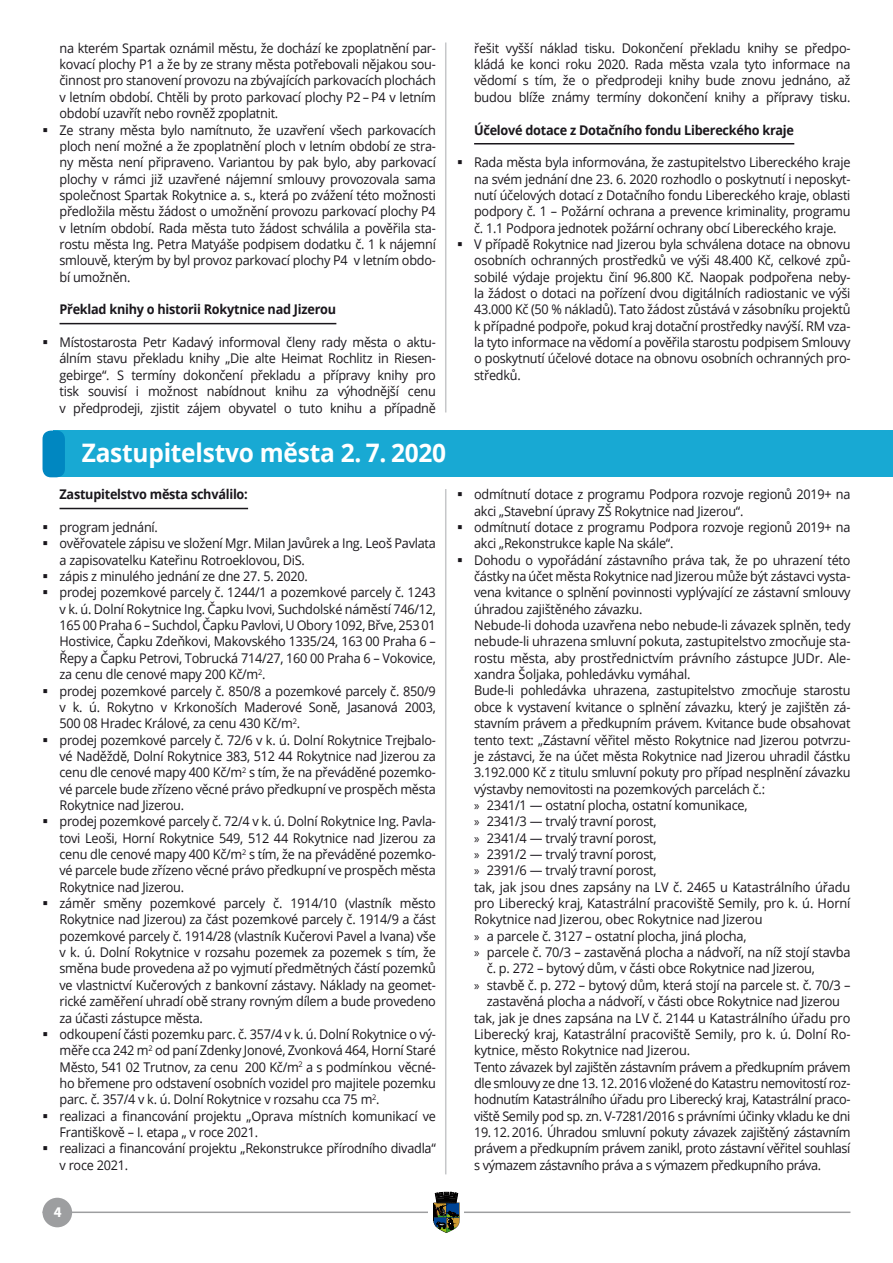
<style>
.page{position:relative;width:893px;height:1263px;background:#fff}
.page>*{position:absolute;margin:0;border:0;box-sizing:border-box;transform-origin:0 0}
.Nadpis_H1{font:700 25.5px "Open Sans";letter-spacing:-.01em;color:#fff;scale:.96 1}
.t1{font:700 15px "Source Sans Pro";color:#fff}
.AAA_Odsazený{font:13.35px/16.4px "Open Sans";letter-spacing:-.02em;color:#1a171c;text-align:justify;scale:.95 1}
.AAA_Odsazený-2{font:13.35px/16.4px "Open Sans";letter-spacing:-.02em;color:#1a171c;text-align:justify;scale:.96 1}
.Nadpis_H8{font:700 13.35px "Open Sans";letter-spacing:-.02em;color:#1a171c;scale:.95 1}
.s1{font-family:"Myriad Pro"}
</style>
<div class="page">
<hr style="left:43px;top:1211px;width:807px;height:2px;background:#9d9ea0">
<div style="left:429px;top:1192px;width:35px;height:42px;background:#fff"></div>
<svg style="left:433px;top:1192px;width:27px;height:41px"></svg>
<div style="left:43px;top:1198px;width:29px;height:29px;background:#9d9ea0;border-radius:50%"></div>
<div style="left:54px;top:431px;width:839px;height:46px;background:#18a9d3"></div>
<div style="left:43px;top:431px;width:22px;height:46px;background:#0087c1;border-radius:9px"></div>
<hr style="left:60px;top:508px;width:188px;height:1px;background:#1a171c">
<hr style="left:60px;top:323px;width:276px;height:1px;background:#1a171c">
<hr style="left:474px;top:143px;width:320px;height:1px;background:#1a171c">
<hr style="left:445px;top:43px;width:1px;height:369px;background:#c6c7c9">
<hr style="left:445px;top:489px;width:1px;height:685px;background:#c6c7c9">
<p class="AAA_Odsazený" style="left:60px;top:39px;width:398px">na kterém Spartak oznámil městu, že dochází ke zpoplatnění par&shy;kovací plochy P1 a že by ze strany města potřebovali nějakou sou&shy;činnost pro stanovení provozu na zbývajících parkovacích plochách v letním období. Chtěli by proto parkovací plochy P2 – P4 v letním období uzavřít nebo rovněž zpoplatnit.</p>
<p class="AAA_Odsazený" style="left:60px;top:121px;width:398px">Ze strany města bylo namítnuto, že uzavření všech parkovacích ploch není možné a že zpoplatnění ploch v letním období ze stra&shy;ny města není připraveno. Variantou by pak bylo, aby parkovací plochy v rámci již uzavřené nájemní smlouvy provozovala sama společnost Spartak Rokytnice a. s., která po zvážení této možnosti předložila městu žádost o umožnění provozu parkovací plochy P4 v letním období. Rada města tuto žádost schválila a pověřila sta&shy;rostu města Ing. Petra Matyáše podpisem dodatku č. 1 k nájemní smlouvě, kterým by byl provoz parkovací plochy P4 v letním obdo&shy;bí umožněn.</p>
<p class="Nadpis_H8" style="left:60px;top:300px;width:293px">Překlad knihy o historii Rokytnice nad Jizerou</p>
<p class="AAA_Odsazený" style="left:60px;top:334px;width:398px">Místostarosta Petr Kadavý informoval členy rady města o aktu&shy;álním stavu překladu knihy „Die alte Heimat Rochlitz in Riesen&shy;gebirge“. S termíny dokončení překladu a přípravy knihy pro tisk souvisí i možnost nabídnout knihu za výhodnější cenu v předprodeji, zjistit zájem obyvatel o tuto knihu a případně</p>
<p class="Nadpis_H1" style="left:82px;top:435px;width:381px">Zastupitelstvo města 2. 7. 2020</p>
<p class="Nadpis_H8" style="left:60px;top:485px;width:200px">Zastupitelstvo města schválilo:</p>
<p class="AAA_Odsazený" style="left:60px;top:519px;width:105px">program jednání.</p>
<p class="AAA_Odsazený" style="left:60px;top:535px;width:398px">ověřovatele zápisu ve složení Mgr. Milan Javůrek a Ing. Leoš Pavlata a zapisovatelku Kateřinu Rotroeklovou, DiS.</p>
<p class="AAA_Odsazený" style="left:60px;top:568px;width:263px">zápis z minulého jednání ze dne 27. 5. 2020.</p>
<p class="AAA_Odsazený" style="left:60px;top:584px;width:398px">prodej pozemkové parcely č. 1244/1 a pozemkové parcely č. 1243 v k. ú. Dolní Rokytnice Ing. Čapku Ivovi, Suchdolské náměstí 746/12, 165 00 Praha 6 – Suchdol, Čapku Pavlovi, U Obory 1092, Břve, 253 01<br>Hostivice, Čapku Zdeňkovi, Makovského 1335/24, 163 00 Praha 6 – Řepy a Čapku Petrovi, Tobrucká 714/27, 160 00 Praha 6 – Vokovice, za cenu dle cenové mapy 200 Kč/m<sup>2</sup>.</p>
<p class="AAA_Odsazený" style="left:60px;top:682px;width:398px">prodej pozemkové parcely č. 850/8 a pozemkové parcely č. 850/9 v k. ú. Rokytno v Krkonoších Maderové Soně, Jasanová 2003, 500 08 Hradec Králové, za cenu 430 Kč/m<sup>2</sup>.</p>
<p class="AAA_Odsazený" style="left:60px;top:731px;width:398px">prodej pozemkové parcely č. 72/6 v k. ú. Dolní Rokytnice Trejbalo&shy;vé Naděždě, Dolní Rokytnice 383, 512 44 Rokytnice nad Jizerou za cenu dle cenové mapy 400 Kč/m<sup>2</sup> s tím, že na převáděné pozemko&shy;vé parcele bude zřízeno věcné právo předkupní ve prospěch města Rokytnice nad Jizerou.</p>
<p class="AAA_Odsazený" style="left:60px;top:813px;width:398px">prodej pozemkové parcely č. 72/4 v k. ú. Dolní Rokytnice Ing. Pavla&shy;tovi Leoši, Horní Rokytnice 549, 512 44 Rokytnice nad Jizerou za cenu dle cenové mapy 400 Kč/m<sup>2</sup> s tím, že na převáděné pozemko&shy;vé parcele bude zřízeno věcné právo předkupní ve prospěch města Rokytnice nad Jizerou.</p>
<p class="AAA_Odsazený" style="left:60px;top:895px;width:398px">záměr směny pozemkové parcely č. 1914/10 (vlastník město Rokytnice nad Jizerou) za část pozemkové parcely č. 1914/9 a část pozemkové parcely č. 1914/28 (vlastník Kučerovi Pavel a Ivana) vše v k. ú. Dolní Rokytnice v rozsahu pozemek za pozemek s tím, že směna bude provedena až po vyjmutí předmětných částí pozemků ve vlastnictví Kučerových z bankovní zástavy. Náklady na geomet&shy;rické zaměření uhradí obě strany rovným dílem a bude provedeno za účasti zástupce města.</p>
<p class="AAA_Odsazený" style="left:60px;top:1025px;width:398px">odkoupení části pozemku parc. č. 357/4 v k. ú. Dolní Rokytnice o vý&shy;měře cca 242 m<sup>2</sup> od paní Zdenky Jonové, Zvonková 464, Horní Staré Město, 541 02 Trutnov, za cenu 200 Kč/m<sup>2</sup> a s podmínkou věcné&shy;ho břemene pro odstavení osobních vozidel pro majitele pozemku parc. č. 357/4 v k. ú. Dolní Rokytnice v rozsahu cca 75 m<sup>2</sup>.</p>
<p class="AAA_Odsazený" style="left:60px;top:1107px;width:398px">realizaci a financování projektu „Oprava místních komunikací ve<br>Františkově – I. etapa „ v roce 2021.</p>
<p class="AAA_Odsazený" style="left:60px;top:1140px;width:398px">realizaci a financování projektu „Rekonstrukce přírodního divadla“ v roce 2021.</p>
<p class="t1" style="left:54px;top:1201px;width:9px">4</p>
<p class="AAA_Odsazený" style="left:474px;top:39px;width:398px">řešit vyšší náklad tisku. Dokončení překladu knihy se předpo&shy;kládá ke konci roku 2020. Rada města vzala tyto informace na vědomí s tím, že o předprodeji knihy bude znovu jednáno, až budou blíže známy termíny dokončení knihy a přípravy tisku.</p>
<p class="Nadpis_H8" style="left:474px;top:120px;width:338px">Účelové dotace z Dotačního fondu Libereckého kraje</p>
<p class="AAA_Odsazený" style="left:474px;top:154px;width:398px">Rada města byla informována, že zastupitelstvo Libereckého kraje na svém jednání dne 23. 6. 2020 rozhodlo o poskytnutí i neposkyt&shy;nutí účelových dotací z Dotačního fondu Libereckého kraje, oblasti podpory č. 1 – Požární ochrana a prevence kriminality, programu č. 1.1 Podpora jednotek požární ochrany obcí Libereckého kraje.</p>
<p class="AAA_Odsazený" style="left:474px;top:236px;width:398px">V případě Rokytnice nad Jizerou byla schválena dotace na obnovu osobních ochranných prostředků ve výši 48.400 Kč, celkové způ&shy;sobilé výdaje projektu činí 96.800 Kč. Naopak podpořena neby&shy;la žádost o dotaci na pořízení dvou digitálních radiostanic ve výši 43.000 Kč (50 % nákladů). Tato žádost zůstává v zásobníku projektů k případné podpoře, pokud kraj dotační prostředky navýší. RM vza&shy;la tyto informace na vědomí a pověřila starostu podpisem Smlouvy o poskytnutí účelové dotace na obnovu osobních ochranných pro&shy;středků.</p>
<p class="AAA_Odsazený" style="left:474px;top:486px;width:398px">odmítnutí dotace z programu Podpora rozvoje regionů 2019+ na akci „Stavební úpravy ZŠ Rokytnice nad Jizerou“.</p>
<p class="AAA_Odsazený" style="left:474px;top:519px;width:398px">odmítnutí dotace z programu Podpora rozvoje regionů 2019+ na akci „Rekonstrukce kaple Na skále“.</p>
<p class="AAA_Odsazený" style="left:474px;top:551px;width:398px">Dohodu o vypořádání zástavního práva tak, že po uhrazení této částky na účet města Rokytnice nad Jizerou může být zástavci vysta&shy;vena kvitance o splnění povinnosti vyplývající ze zástavní smlouvy úhradou zajištěného závazku.</p>
<p class="AAA_Odsazený-2" style="left:474px;top:617px;width:394px">Nebude-li dohoda uzavřena nebo nebude-li závazek splněn, tedy nebude-li uhrazena smluvní pokuta, zastupitelstvo zmocňuje sta&shy;rostu města, aby prostřednictvím právního zástupce JUDr. Ale&shy;xandra Šoljaka, pohledávku vymáhal.</p>
<p class="AAA_Odsazený" style="left:474px;top:682px;width:398px">Bude-li pohledávka uhrazena, zastupitelstvo zmocňuje starostu obce k vystavení kvitance o splnění závazku, který je zajištěn zá&shy;stavním právem a předkupním právem. Kvitance bude obsahovat tento text: „Zástavní věřitel město Rokytnice nad Jizerou potvrzu&shy;je zástavci, že na účet města Rokytnice nad Jizerou uhradil částku 3.192.000 Kč z titulu smluvní pokuty pro případ nesplnění závazku výstavby nemovitosti na pozemkových parcelách č.:</p>
<p class="AAA_Odsazený-2" style="left:474px;top:796px;width:286px"><span class="s1">»</span> 2341/1 — ostatní plocha, ostatní komunikace,</p>
<p class="AAA_Odsazený-2" style="left:474px;top:813px;width:192px"><span class="s1">»</span> 2341/3 — trvalý travní porost,</p>
<p class="AAA_Odsazený-2" style="left:474px;top:829px;width:192px"><span class="s1">»</span> 2341/4 — trvalý travní porost,</p>
<p class="AAA_Odsazený-2" style="left:474px;top:846px;width:192px"><span class="s1">»</span> 2391/2 — trvalý travní porost,</p>
<p class="AAA_Odsazený-2" style="left:474px;top:862px;width:192px"><span class="s1">»</span> 2391/6 — trvalý travní porost,</p>
<p class="AAA_Odsazený-2" style="left:474px;top:878px;width:394px">tak, jak jsou dnes zapsány na LV č. 2465 u Katastrálního úřadu pro Liberecký kraj, Katastrální pracoviště Semily, pro k. ú. Horní Rokytnice nad Jizerou, obec Rokytnice nad Jizerou</p>
<p class="AAA_Odsazený-2" style="left:474px;top:927px;width:285px"><span class="s1">»</span> a parcele č. 3127 – ostatní plocha, jiná plocha,</p>
<p class="AAA_Odsazený-2" style="left:487px;top:944px;width:380px;text-indent:-13px"><span class="s1">»</span> parcele č. 70/3 – zastavěná plocha a nádvoří, na níž stojí stavba č. p. 272 – bytový dům, v části obce Rokytnice nad Jizerou,</p>
<p class="AAA_Odsazený-2" style="left:474px;top:976px;width:393px;text-align:center"><span class="s1">»</span> stavbě č. p. 272 – bytový dům, která stojí na parcele st. č. 70/3 – zastavěná plocha a nádvoří, v části obce Rokytnice nad Jizerou</p>
<p class="AAA_Odsazený-2" style="left:474px;top:1009px;width:393px">tak, jak je dnes zapsána na LV č. 2144 u Katastrálního úřadu pro Liberecký kraj, Katastrální pracoviště Semily, pro k. ú. Dolní Ro&shy;kytnice, město Rokytnice nad Jizerou.</p>
<p class="AAA_Odsazený" style="left:474px;top:1058px;width:398px">Tento závazek byl zajištěn zástavním právem a předkupním právem dle smlouvy ze dne 13. 12. 2016 vložené do Katastru nemovitostí roz&shy;hodnutím Katastrálního úřadu pro Liberecký kraj, Katastrální praco&shy;viště Semily pod sp. zn. V-7281/2016 s právními účinky vkladu ke dni</p>
<p class="AAA_Odsazený" style="left:474px;top:1123px;width:398px">19. 12. 2016. Úhradou smluvní pokuty závazek zajištěný zástavním právem a předkupním právem zanikl, proto zástavní věřitel souhlasí s výmazem zástavního práva a s výmazem předkupního práva.</p>
</div>
